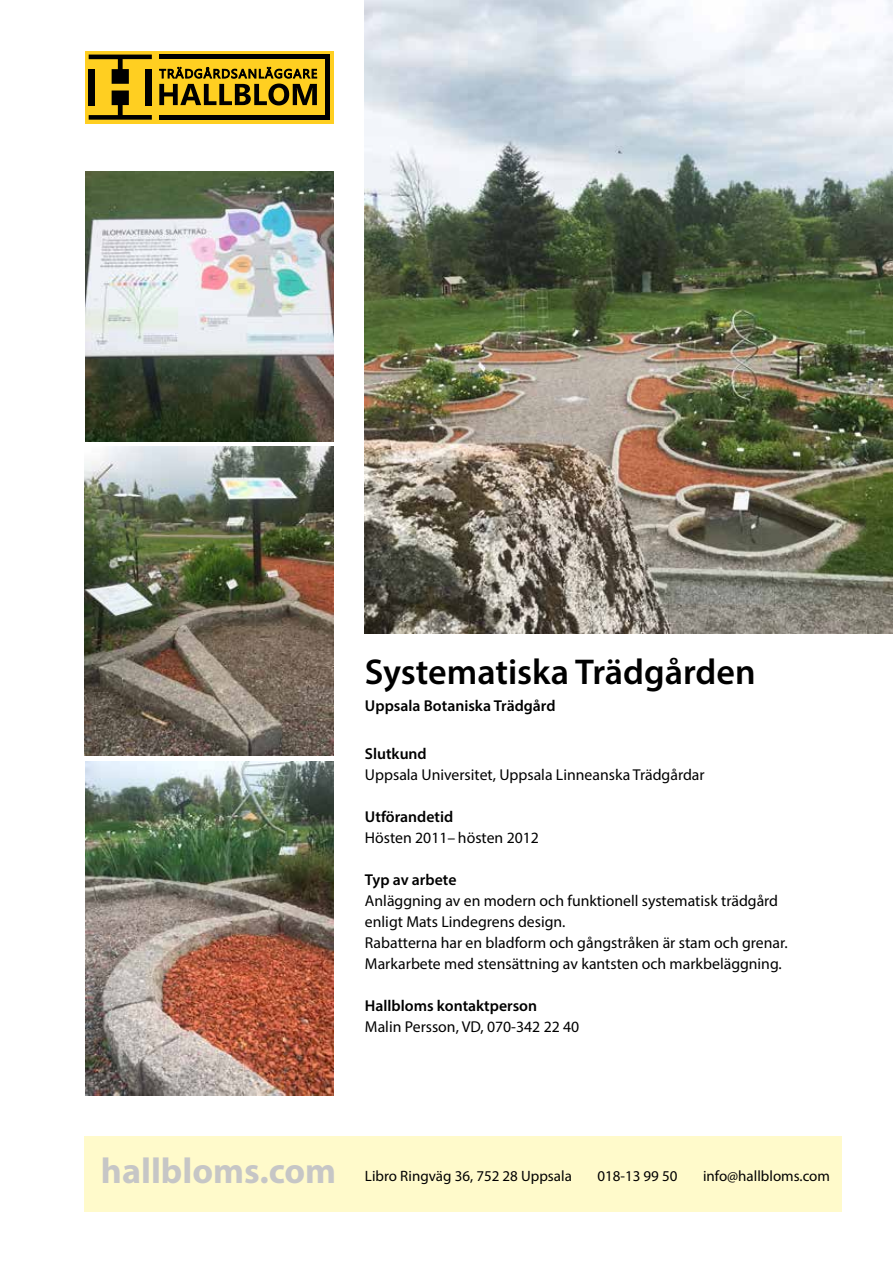
<style>
.page{position:relative;width:893px;height:1263px;background:#fff}
.page>*{position:absolute;margin:0;border:0;box-sizing:border-box;transform-origin:0 0}
.t1{font:600 36px "Myriad Pro";color:#000}
.t2{font:700 36px "Myriad Pro";color:#c6c6c6}
.t3{font:15.75px/21px "Myriad Pro";color:#000}
.t4{font:600 15.75px "Myriad Pro";color:#000}
.t5{font:15px "Myriad Pro";color:#000}
</style>
<div class="page">
<div style="left:84px;top:1136px;width:758px;height:76px;background:#fffacb"></div>
<div style="left:85px;top:51px;width:248px;height:72px;background:#ffcf21"></div>
<svg style="left:159px;top:67px;width:158px;height:38px"></svg>
<div style="left:146px;top:69px;width:6px;height:36px;background:#000"></div>
<div style="left:89px;top:69px;width:6px;height:36px;background:#000"></div>
<svg style="left:89px;top:90px;width:63px;height:30px"></svg>
<svg style="left:89px;top:55px;width:63px;height:29px"></svg>
<hr style="left:159px;top:115px;width:170px;height:4px;background:#000">
<hr style="left:159px;top:55px;width:171px;height:4px;background:#000">
<div style="left:325px;top:55px;width:5px;height:64px;background:#000"></div>
<img style="left:365px;top:0;width:528px;height:633px">
<img style="left:85px;top:171px;width:249px;height:270px">
<img style="left:84px;top:447px;width:250px;height:309px">
<img style="left:85px;top:761px;width:249px;height:334px">
<h1 class="t1" style="left:365px;top:649px;width:392px">Systematiska Trädgården</h1>
<p class="t4" style="left:365px;top:696px;width:192px">Uppsala Botaniska Trädgård</p>
<p class="t4" style="left:365px;top:744px;width:63px">Slutkund</p>
<p class="t3" style="left:365px;top:764px;width:341px">Uppsala Universitet, Uppsala Linneanska Trädgårdar</p>
<p class="t4" style="left:365px;top:807px;width:90px">Utförandetid</p>
<p class="t3" style="left:365px;top:827px;width:176px">Hösten 2011– hösten 2012</p>
<p class="t4" style="left:365px;top:870px;width:93px">Typ av arbete</p>
<p class="t3" style="left:365px;top:890px;width:424px">Anläggning av en modern och funktionell systematisk trädgård enligt Mats Lindegrens design.<br>Rabatterna har en bladform och gångstråken är stam och grenar.<br>Markarbete med stensättning av kantsten och markbeläggning.</p>
<p class="t4" style="left:365px;top:996px;width:174px">Hallbloms kontaktperson</p>
<p class="t3" style="left:365px;top:1016px;width:216px">Malin Persson, VD, 070-342 22 40</p>
<h1 class="t2" style="left:101px;top:1147px;width:237px">hallbloms.com</h1>
<p class="t5" style="left:365px;top:1166px;width:208px">Libro Ringväg 36, 752 28 Uppsala</p>
<p class="t5" style="left:597px;top:1166px;width:82px">018-13 99 50</p>
<p class="t5" style="left:703px;top:1166px;width:129px">info@hallbloms.com</p>
</div>
